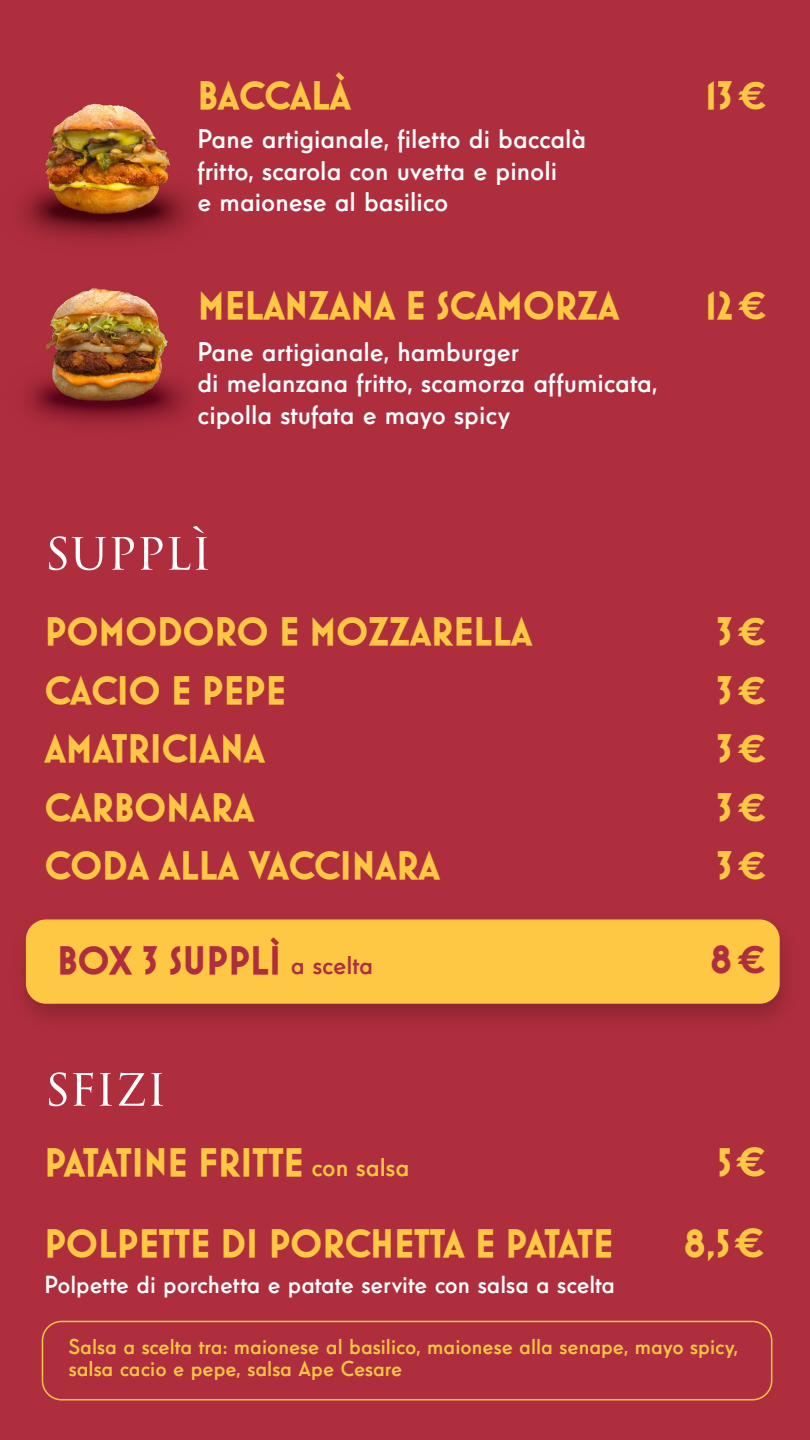
<style>
.page{position:relative;width:810px;height:1440px;background:#af2e3d}
.page>*{position:absolute;margin:0;border:0;box-sizing:border-box;transform-origin:0 0}
.t1{font:51px "Trajan Pro 3";color:#fff}
.t2{font:700 40.5px/58.5px "Mostra One";color:#ffc844}
.t3{font:700 40.5px "Mostra One";color:#af2e3d}
.t4{font:500 26.25px/31.5px "Windlesham Pro";color:#fff}
.t5{font:500 24px "Windlesham Pro";color:#fff}
.t6{font:500 20.92px/21.8px "Windlesham Pro";color:#ffc844}
.s1{font-family:"Cal Sans";font-weight:600;font-size:38.25px}
.s2{font-family:"Windlesham Pro";font-weight:500;font-size:24.97px}
.s3{font-family:"Cal Sans";font-weight:600}
</style>
<div class="page">
<img style="left:23px;top:927px;width:764px;height:93px">
<div style="left:26px;top:919px;width:754px;height:85px;background:#ffc844;border-radius:20px"></div>
<div style="left:42px;top:1321px;width:730px;height:79px;border:2px solid #fdc747;border-radius:19px"></div>
<img style="left:28px;top:103px;width:157px;height:93px">
<img style="left:21px;top:196px;width:171px;height:229px">
<h2 class="t2" style="left:197px;top:65px;width:155px">BACCALÀ</h2>
<h2 class="t2" style="left:705px;top:65px;width:62px">13<span class="s1">€</span></h2>
<p class="t4" style="left:197px;top:123px;width:390px">Pane artigianale, filetto di baccalà fritto, scarola con uvetta e pinoli<br>e maionese al basilico</p>
<h2 class="t2" style="left:198px;top:276px;width:423px">MELANZANA E SCAMORZA</h2>
<h2 class="t2" style="left:705px;top:276px;width:62px">12<span class="s1">€</span></h2>
<p class="t4" style="left:197px;top:335px;width:462px">Pane artigianale, hamburger<br>di melanzana fritto, scamorza affumicata, cipolla stufata e mayo spicy</p>
<h1 class="t1" style="left:44px;top:516px;width:169px">SUPPLÌ</h1>
<h2 class="t2" style="left:45px;top:601px;width:489px">POMODORO E MOZZARELLA<br>CACIO E PEPE<br>AMATRICIANA<br>CARBONARA<br>CODA ALLA VACCINARA</h2>
<h2 class="t2" style="left:717px;top:601px;width:50px;text-align:justify">3<span class="s1">€ </span>3<span class="s1">€ </span>3<span class="s1">€ </span>3<span class="s1">€ </span>3<span class="s1">€</span></h2>
<h2 class="t3" style="left:57px;top:937px;width:317px">BOX 3 SUPPLÌ <span class="s2">a scelta</span></h2>
<h2 class="t3" style="left:710px;top:936px;width:57px">8<span class="s1">€</span></h2>
<h1 class="t1" style="left:44px;top:1052px;width:124px">SFIZI</h1>
<h2 class="t2" style="left:44px;top:1133px;width:367px">PATATINE FRITTE <span class="s2">con salsa</span></h2>
<h2 class="t2" style="left:718px;top:1132px;width:49px">5<span class="s3">€</span></h2>
<h2 class="t2" style="left:44px;top:1213px;width:570px">POLPETTE DI PORCHETTA E PATATE</h2>
<h2 class="t2" style="left:684px;top:1214px;width:82px">8,5 <span class="s3">€</span></h2>
<p class="t5" style="left:44px;top:1268px;width:572px">Polpette di porchetta e patate servite con salsa a scelta</p>
<p class="t6" style="left:69px;top:1335px;width:671px">Salsa a scelta tra: maionese al basilico, maionese alla senape, mayo spicy, salsa cacio e pepe, salsa Ape Cesare</p>
</div>
